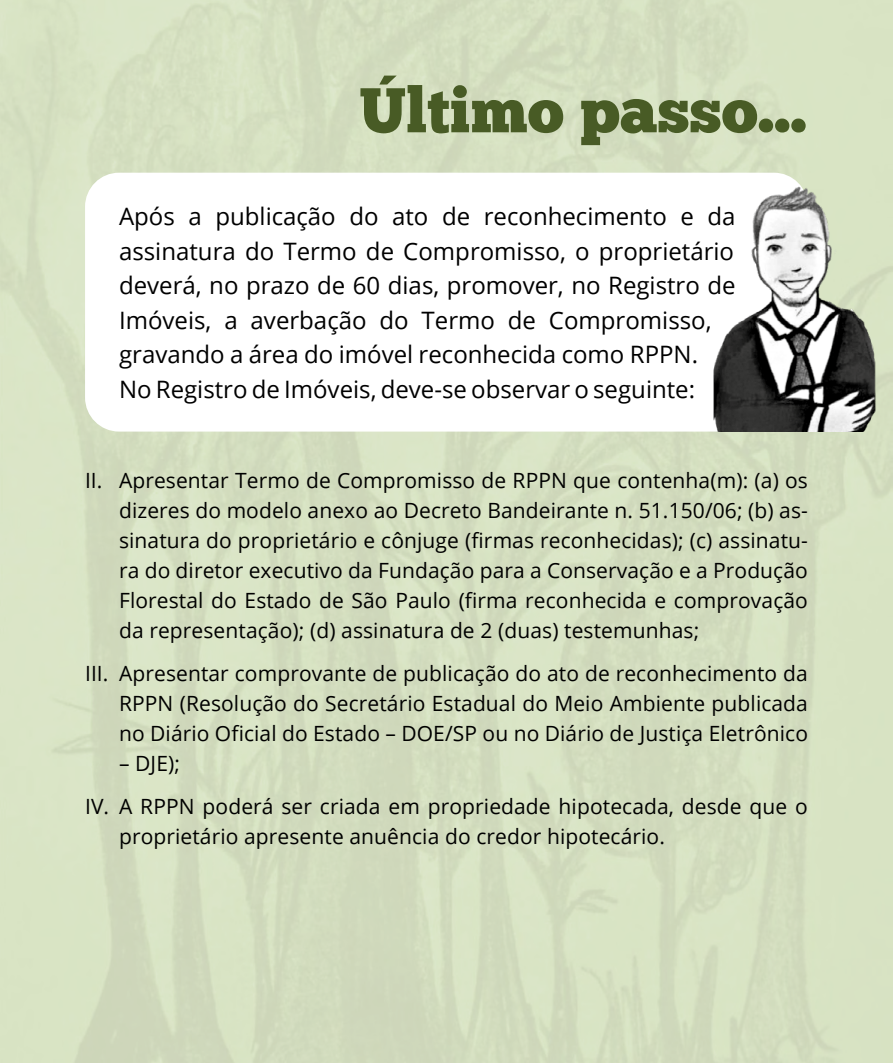
<style>
.page{position:relative;width:893px;height:1063px;background:#d6e0c1}
.page>*{position:absolute;margin:0;border:0;box-sizing:border-box;transform-origin:0 0}
.titulos{font:63px "Chunk Five Ex";color:#485b25}
.texto{font:24px/34.5px "Open Sans";color:#000}
.texto-2{font:21px/30px "Open Sans";letter-spacing:.005em;color:#000;text-align:justify}
</style>
<div class="page">
<div style="left:85px;top:173px;width:723px;height:259px;background:#fff;border-radius:34px"></div>
<img style="left:696px;top:181px;width:197px;height:251px">
<p class="titulos" style="left:359px;top:63px;width:449px">Último passo...</p>
<p class="texto" style="left:119px;top:198px;width:618px">Após a publicação do ato de reconhecimento e da assinatura do Termo de Compromisso, o proprietário deverá, no prazo de 60 dias, promover, no Registro de Imóveis, a averbação do Termo de Compromisso, gravando a área do imóvel reconhecida como RPPN.<br>No Registro de Imóveis, deve-se observar o seguinte:</p>
<p class="texto-2" style="left:119px;top:465px;width:690px;text-indent:-34px">II. Apresentar Termo de Compromisso de RPPN que contenha(m): (a) os dizeres do modelo anexo ao Decreto Bandeirante n. 51.150/06; (b) as&shy;sinatura do proprietário e cônjuge (firmas reconhecidas); (c) assinatu&shy;ra do diretor executivo da Fundação para a Conservação e a Produção Florestal do Estado de São Paulo (firma reconhecida e comprovação da representação); (d) assinatura de 2 (duas) testemunhas;</p>
<p class="texto-2" style="left:119px;top:658px;width:690px;text-indent:-34px">III. Apresentar comprovante de publicação do ato de reconhecimento da RPPN (Resolução do Secretário Estadual do Meio Ambiente publicada no Diário Oficial do Estado – DOE/SP ou no Diário de Justiça Eletrônico</p>
<p class="texto-2" style="left:119px;top:748px;width:62px">– DJE);</p>
<p class="texto-2" style="left:119px;top:790px;width:690px;text-indent:-34px">IV. A RPPN poderá ser criada em propriedade hipotecada, desde que o proprietário apresente anuência do credor hipotecário.</p>
</div>
